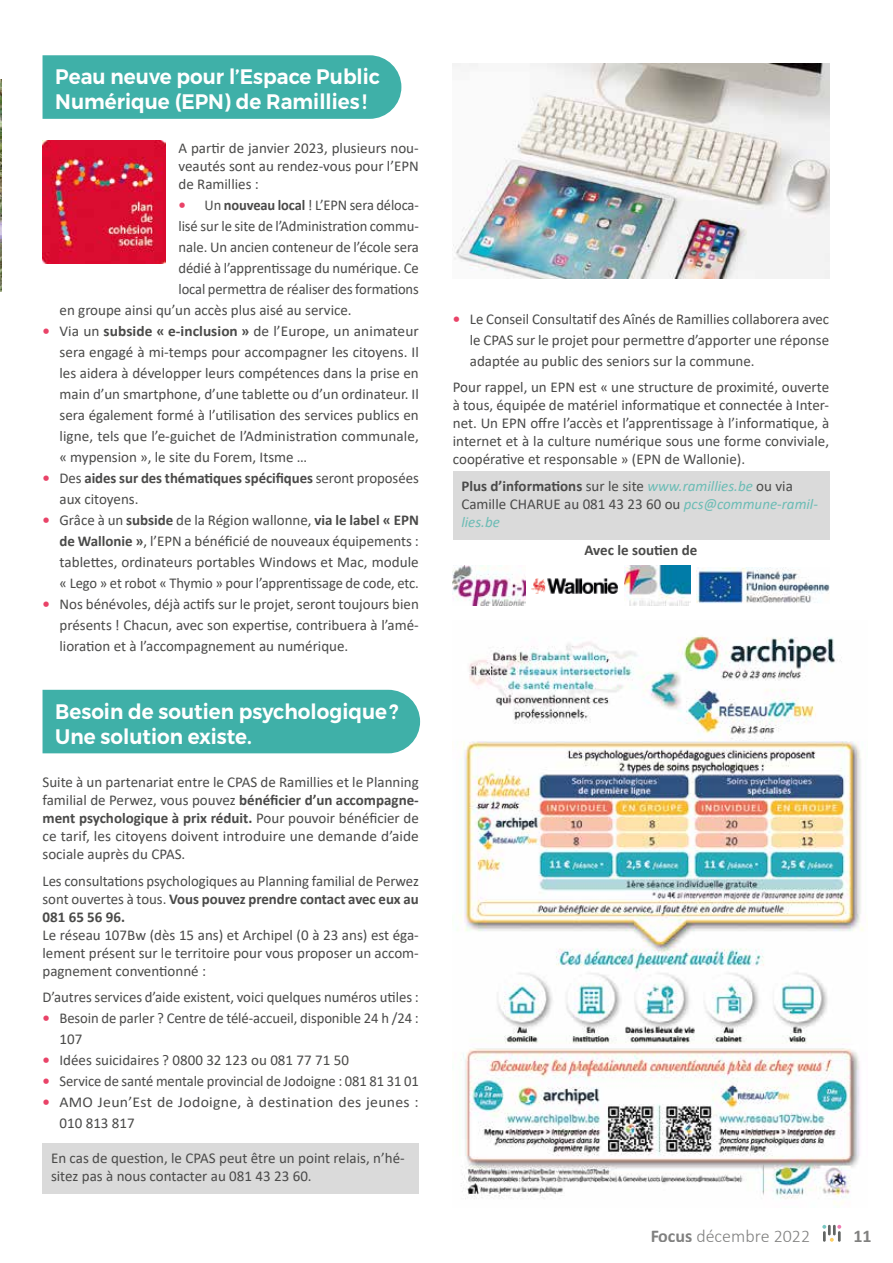
<style>
.page{position:relative;width:893px;height:1263px;background:#fff}
.page>*{position:absolute;margin:0;border:0;box-sizing:border-box;transform-origin:0 0}
.t1{font:600 21px/25.2px "Montserrat";color:#fff;scale:.95 1}
.t2{font:300 18px "Calibri";color:#4a4a49}
.t3{font:700 18px "Calibri";color:#4a4a49}
.t4{font:15px/18px "Calibri";color:#4a4a49;text-align:justify}
.t5{font:italic 15px/18px "Calibri";color:#6bbcb5}
.t6{font:700 15px/21px "Calibri";letter-spacing:-.005em;color:#4a4a49}
.t7{font:15px/21px "Calibri";color:#4a4a49;scale:1.05 1}
.t8{font:15px "Calibri";color:#4a4a49;scale:.96 1}
.s1{font-weight:700;color:#e94368}
.s2{font-weight:700}
.s3{color:#e94368}
.s4{font-weight:400}
.s5{font-weight:700;font-style:normal;color:#4a4a49}
.s6{font-style:normal;color:#4a4a49}
</style>
<div class="page">
<svg style="left:822px;top:1225px;width:19px;height:17px"></svg>
<div style="left:43px;top:55px;width:358px;height:64px;background:#3fb0a8"></div>
<div style="left:453px;top:471px;width:376px;height:68px;background:#dadada"></div>
<div style="left:43px;top:690px;width:377px;height:63px;background:#3fb0a8"></div>
<div style="left:43px;top:1144px;width:376px;height:50px;background:#dadada"></div>
<img style="left:43px;top:140px;width:123px;height:123px">
<img style="left:453px;top:64px;width:376px;height:215px">
<img style="left:452px;top:566px;width:74px;height:39px">
<img style="left:697px;top:568px;width:132px;height:35px">
<img style="left:625px;top:566px;width:66px;height:39px">
<img style="left:532px;top:578px;width:86px;height:15px">
<img style="left:457px;top:636px;width:407px;height:568px">
<img style="left:0;top:79px;width:1px;height:212px">
<h1 class="t1" style="left:55px;top:64px;width:343px">Peau neuve pour l’Espace Public<br>Numérique (EPN) de Ramillies !</h1>
<p class="t4" style="left:178px;top:138px;width:242px">A partir de janvier 2023, plusieurs nou&shy;veautés sont au rendez-vous pour l’EPN de Ramillies :</p>
<p class="t8" style="left:178px;top:194px;width:252px"><span class="s1">•</span> Un <span class="s2">nouveau local</span> ! L’EPN sera déloca-</p>
<p class="t4" style="left:178px;top:216px;width:242px">lisé sur le site de l’Administration commu-</p>
<p class="t4" style="left:178px;top:237px;width:242px">nale. Un ancien conteneur de l’école sera</p>
<p class="t4" style="left:178px;top:258px;width:242px">dédié à l’apprentissage du numérique. Ce</p>
<p class="t4" style="left:178px;top:279px;width:242px">local permettra de réaliser des formations</p>
<p class="t4" style="left:60px;top:300px;width:294px">en groupe ainsi qu’un accès plus aisé au service.</p>
<p class="t4" style="left:60px;top:320px;width:361px;line-height:21px;text-indent:-17px"><span class="s1">•</span> Via un <span class="s2">subside « e-inclusion »</span> de l’Europe, un animateur sera engagé à mi-temps pour accompagner les citoyens. Il les aidera à développer leurs compétences dans la prise en main d’un smartphone, d’une tablette ou d’un ordinateur. Il sera également formé à l’utilisation des services publics en ligne, tels que l’e-guichet de l’Administration communale, « mypension », le site du Forem, Itsme …</p>
<p class="t6" style="left:60px;top:467px;width:361px;text-indent:-17px"><span class="s3">•</span> <span class="s4">Des</span> aides sur des thématiques spécifiques <span class="s4">seront proposées aux citoyens.</span></p>
<p class="t4" style="left:60px;top:509px;width:361px;line-height:21px;text-indent:-17px"><span class="s1">•</span> Grâce à un <span class="s2">subside</span> de la Région wallonne, <span class="s2">via le label « EPN de Wallonie »</span>, l’EPN a bénéficié de nouveaux équipements : tablettes, ordinateurs portables Windows et Mac, module « Lego » et robot « Thymio » pour l’apprentissage de code, etc.</p>
<p class="t4" style="left:60px;top:593px;width:361px;line-height:21px;text-indent:-17px"><span class="s1">•</span> Nos bénévoles, déjà actifs sur le projet, seront toujours bien présents ! Chacun, avec son expertise, contribuera à l’amé&shy;lioration et à l’accompagnement au numérique.</p>
<h1 class="t1" style="left:55px;top:699px;width:363px">Besoin de soutien psychologique?<br>Une solution existe.</h1>
<p class="t4" style="left:43px;top:773px;width:378px">Suite à un partenariat entre le CPAS de Ramillies et le Planning familial de Perwez, vous pouvez <span class="s2">bénéficier d’un accompagne&shy;ment psychologique à prix réduit.</span> Pour pouvoir bénéficier de ce tarif, les citoyens doivent introduire une demande d’aide sociale auprès du CPAS.</p>
<p class="t4" style="left:43px;top:871px;width:378px">Les consultations psychologiques au Planning familial de Perwez sont ouvertes à tous. <span class="s2">Vous pouvez prendre contact avec eux au 081 65 56 96.</span></p>
<p class="t4" style="left:43px;top:925px;width:378px">Le réseau 107Bw (dès 15 ans) et Archipel (0 à 23 ans) est éga&shy;lement présent sur le territoire pour vous proposer un accom&shy;pagnement conventionné :</p>
<p class="t4" style="left:43px;top:988px;width:378px">D’autres services d’aide existent, voici quelques numéros utiles :</p>
<p class="t4" style="left:60px;top:1007px;width:361px;line-height:21px;text-indent:-17px"><span class="s1">•</span> Besoin de parler ? Centre de télé-accueil, disponible 24 h /24 :<br>107</p>
<p class="t4" style="left:43px;top:1051px;width:308px"><span class="s1">•</span> Idées suicidaires ? 0800 32 123 ou 081 77 71 50</p>
<p class="t4" style="left:43px;top:1072px;width:378px"><span class="s1">•</span> Service de santé mentale provincial de Jodoigne : 081 81 31 01</p>
<p class="t7" style="left:60px;top:1091px;width:344px;text-indent:-17px"><span class="s1">•</span> AMO Jeun’Est de Jodoigne, à destination des jeunes :<br>010 813 817</p>
<p class="t4" style="left:51px;top:1149px;width:355px">En cas de question, le CPAS peut être un point relais, n’hé&shy;sitez pas à nous contacter au 081 43 23 60.</p>
<p class="t4" style="left:470px;top:308px;width:361px;line-height:21px;text-indent:-17px"><span class="s1">•</span> Le Conseil Consultatif des Aînés de Ramillies collaborera avec le CPAS sur le projet pour permettre d’apporter une réponse adaptée au public des seniors sur la commune.</p>
<p class="t4" style="left:453px;top:378px;width:378px">Pour rappel, un EPN est « une structure de proximité, ouverte à tous, équipée de matériel informatique et connectée à Inter&shy;net. Un EPN offre l’accès et l’apprentissage à l’informatique, à internet et à la culture numérique sous une forme conviviale, coopérative et responsable » (EPN de Wallonie).</p>
<p class="t5" style="left:461px;top:476px;width:358px"><span class="s5">Plus d’informations</span> <span class="s6">sur le site</span> www.ramillies.be <span class="s6">ou via<br>Camille CHARUE au 081 43 23 60 ou</span> pcs@commune-ramil&shy;lies.be</p>
<p class="t6" style="left:584px;top:539px;width:114px">Avec le soutien de</p>
<p class="t2" style="left:650px;top:1224px;width:161px"><span class="s2">Focus</span> décembre 2022</p>
<p class="t3" style="left:853px;top:1223px;width:20px">11</p>
</div>
